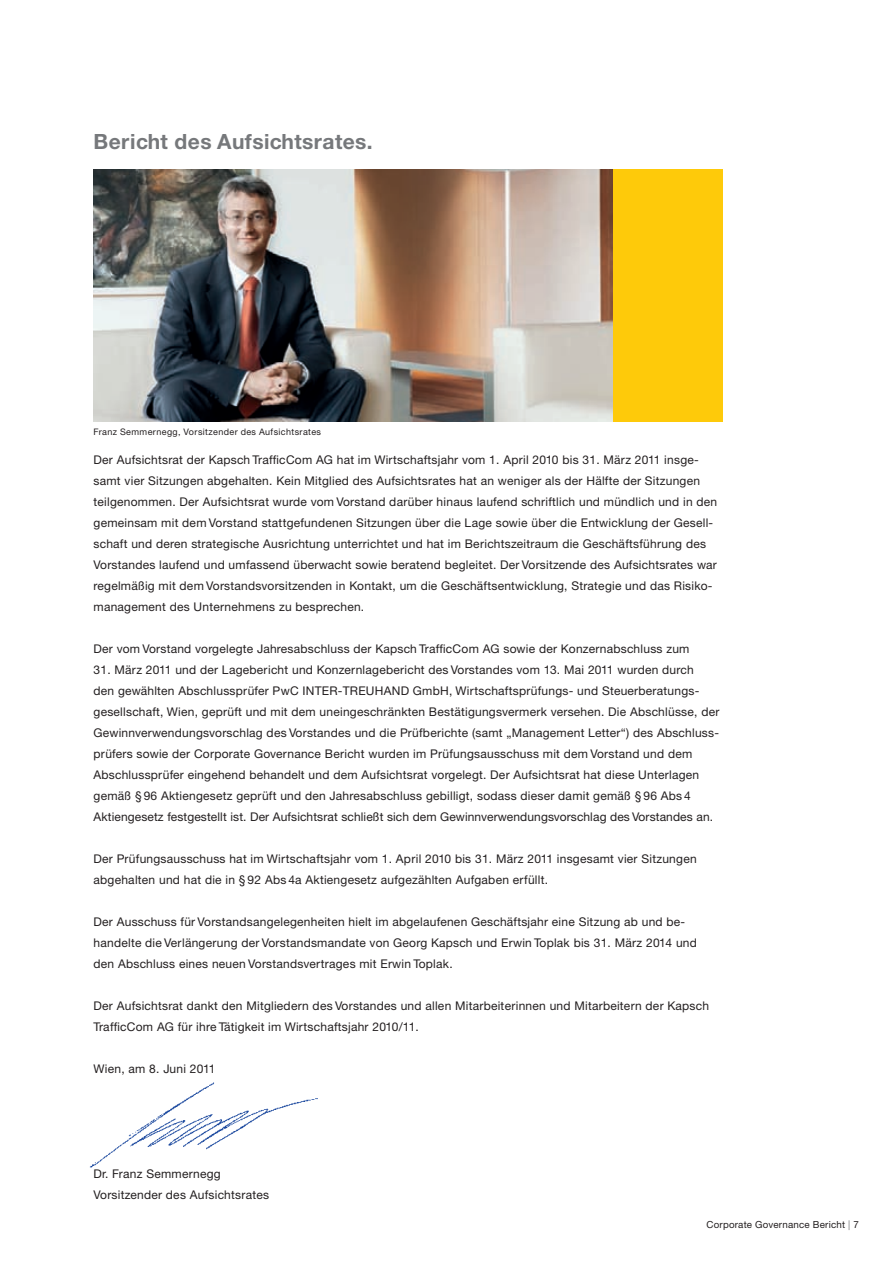
<style>
.page{position:relative;width:893px;height:1263px;background:#fff}
.page>*{position:absolute;margin:0;border:0;box-sizing:border-box;transform-origin:0 0}
.t1{font:700 21px "Helvetica Neue CE";letter-spacing:.02em;color:#76787b}
.t2{font:12px/21px "Helvetica Neue CE";letter-spacing:.02em;color:#231f20}
.t3{font:9.75px "Helvetica Neue CE";letter-spacing:.02em;color:#231f20}
.t4{font:9px "Helvetica Neue CE";letter-spacing:.045em;color:#231f20}
.s1{color:#76787b}
</style>
<div class="page">
<img style="left:90px;top:1082px;width:228px;height:86px">
<div style="left:204px;top:169px;width:519px;height:252px;background:#feca0a"></div>
<img style="left:94px;top:169px;width:518px;height:252px">
<h1 class="t1" style="left:94px;top:128px;width:281px">Bericht des Aufsichtsrates.</h1>
<p class="t4" style="left:94px;top:426px;width:229px">Franz Semmernegg, Vorsitzender des Aufsichtsrates</p>
<p class="t2" style="left:94px;top:449px;width:625px">Der Aufsichtsrat der Kapsch TrafficCom AG hat im Wirtschaftsjahr vom 1. April 2010 bis 31. März 2011 insge&shy;samt vier Sitzungen abgehalten. Kein Mitglied des Aufsichtsrates hat an weniger als der Hälfte der Sitzungen teilgenommen. Der Aufsichtsrat wurde vom Vorstand darüber hinaus laufend schriftlich und mündlich und in den gemeinsam mit dem Vorstand stattgefundenen Sitzungen über die Lage sowie über die Entwicklung der Gesell&shy;schaft und deren strategische Ausrichtung unterrichtet und hat im Berichtszeitraum die Geschäftsführung des Vorstandes laufend und umfassend überwacht sowie beratend begleitet. Der Vorsitzende des Aufsichtsrates war regelmäßig mit dem Vorstandsvorsitzenden in Kontakt, um die Geschäftsentwicklung, Strategie und das Risiko&shy;management des Unternehmens zu besprechen.</p>
<p class="t2" style="left:94px;top:638px;width:597px">Der vom Vorstand vorgelegte Jahresabschluss der Kapsch TrafficCom AG sowie der Konzernabschluss zum</p>
<p class="t2" style="left:94px;top:659px;width:627px">31. März 2011 und der Lagebericht und Konzernlagebericht des Vorstandes vom 13. Mai 2011 wurden durch<br>den gewählten Abschlussprüfer PwC INTER-TREUHAND GmbH, Wirtschaftsprüfungs- und Steuerberatungs&shy;gesellschaft, Wien, geprüft und mit dem uneingeschränkten Bestätigungsvermerk versehen. Die Abschlüsse, der Gewinnverwendungsvorschlag des Vorstandes und die Prüfberichte (samt „Management Letter“) des Abschluss&shy;prüfers sowie der Corporate Governance Bericht wurden im Prüfungsausschuss mit dem Vorstand und dem Abschlussprüfer eingehend behandelt und dem Aufsichtsrat vorgelegt. Der Aufsichtsrat hat diese Unterlagen gemäß § 96 Aktiengesetz geprüft und den Jahresabschluss gebilligt, sodass dieser damit gemäß § 96 Abs 4<br>Aktiengesetz festgestellt ist. Der Aufsichtsrat schließt sich dem Gewinnverwendungsvorschlag des Vorstandes an.</p>
<p class="t2" style="left:94px;top:848px;width:605px">Der Prüfungsausschuss hat im Wirtschaftsjahr vom 1. April 2010 bis 31. März 2011 insgesamt vier Sitzungen abgehalten und hat die in § 92 Abs 4a Aktiengesetz aufgezählten Aufgaben erfüllt.</p>
<p class="t2" style="left:94px;top:911px;width:605px">Der Ausschuss für Vorstandsangelegenheiten hielt im abgelaufenen Geschäftsjahr eine Sitzung ab und be&shy;handelte die Verlängerung der Vorstandsmandate von Georg Kapsch und Erwin Toplak bis 31. März 2014 und den Abschluss eines neuen Vorstandsvertrages mit Erwin Toplak.</p>
<p class="t2" style="left:94px;top:995px;width:617px">Der Aufsichtsrat dankt den Mitgliedern des Vorstandes und allen Mitarbeiterinnen und Mitarbeitern der Kapsch<br>TrafficCom AG für ihre Tätigkeit im Wirtschaftsjahr 2010/11.</p>
<p class="t2" style="left:94px;top:1058px;width:123px">Wien, am 8. Juni 2011</p>
<p class="t2" style="left:94px;top:1163px;width:177px">Dr. Franz Semmernegg<br>Vorsitzender des Aufsichtsrates</p>
<p class="t3" style="left:707px;top:1218px;width:154px">Corporate Governance Bericht <span class="s1">|</span> 7</p>
</div>
